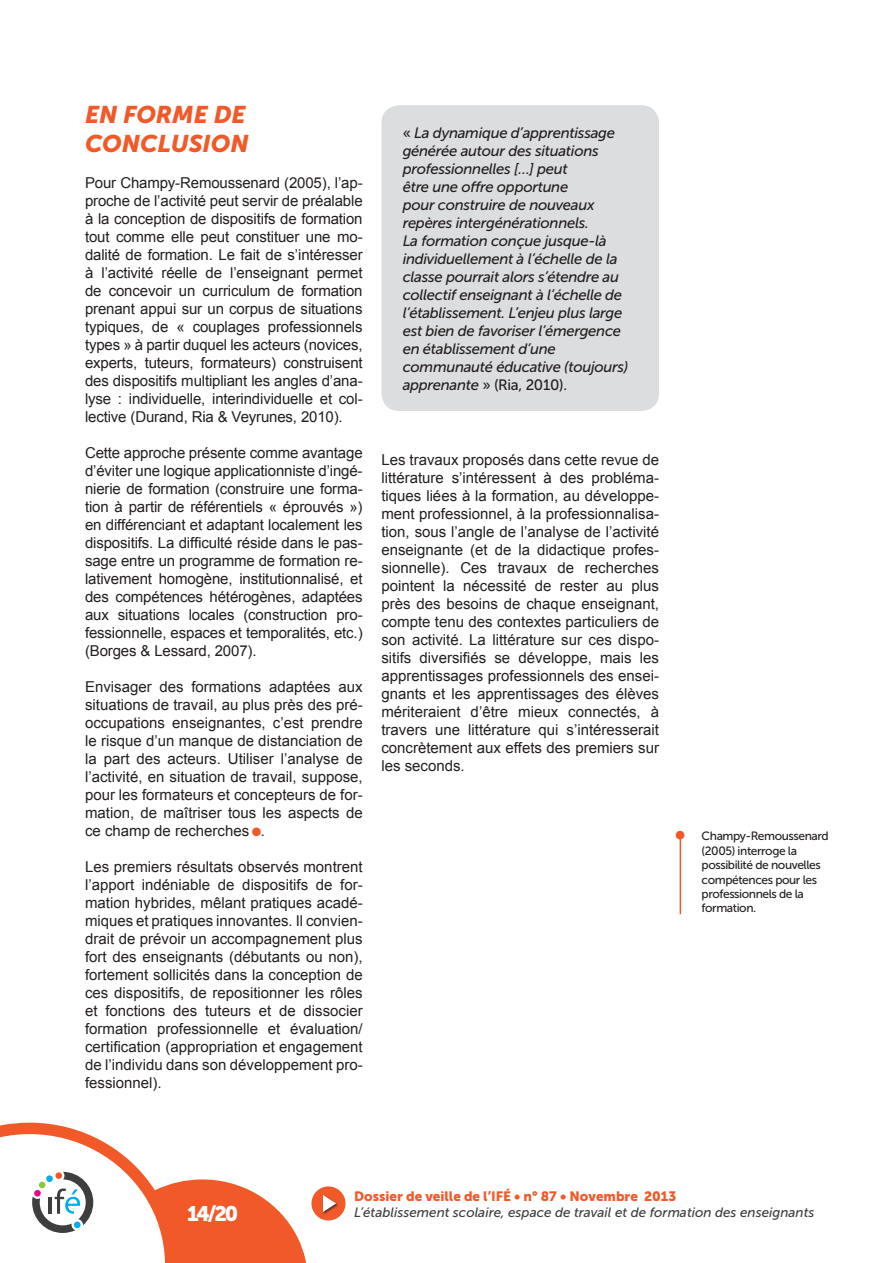
<style>
.page{position:relative;width:893px;height:1263px;background:#fff}
.page>*{position:absolute;margin:0;border:0;box-sizing:border-box;transform-origin:0 0}
.t1{font:italic 24px/28.8px "Museo Sans 900";color:#f15929}
.t2{font:21px "Museo Sans 900";color:#fff}
.t3{font:15px/18px "Arial";color:#231f20;text-align:justify}
.t4{font:italic 15px/18px "Museo Sans 500";letter-spacing:-.02em;color:#231f20}
.t5{font:italic 13.5px "Museo Sans 500";color:#3e3e3f}
.t6{font:13.5px "Museo Sans 900";color:#f15929}
.t7{font:12px/14.4px "Museo Sans 500";letter-spacing:-.035em;color:#231f20}
.s1{color:#f15929}
.s2{font-style:normal}
</style>
<div class="page">
<div style="left:311px;top:1186px;width:34px;height:34px;background:#f15929;border-radius:50%"></div>
<div style="left:322px;top:1194px;width:17px;height:21px;background:#231f20;opacity:.75"></div>
<svg style="left:323px;top:1195px;width:13px;height:17px"></svg>
<svg style="left:0;top:1123px;width:306px;height:140px"></svg>
<div style="left:39px;top:1181px;width:7px;height:7px;background:#8bc63e;border-radius:50%"></div>
<div style="left:46px;top:1175px;width:7px;height:7px;background:#00aeef;border-radius:50%"></div>
<div style="left:55px;top:1172px;width:7px;height:7px;background:#f15929;border-radius:50%"></div>
<div style="left:74px;top:1221px;width:7px;height:7px;background:#00aeef;border-radius:50%"></div>
<div style="left:34px;top:1190px;width:7px;height:7px;background:#ed028c;border-radius:50%"></div>
<div style="left:381px;top:105px;width:278px;height:306px;background:#dcdddf;border-radius:18px"></div>
<hr style="left:680px;top:839px;width:1px;height:75px;background:#f15929">
<h1 class="t1" style="left:85px;top:100px;width:165px">EN FORME DE<br>CONCL USION</h1>
<p class="t3" style="left:85px;top:174px;width:279px">Pour Champy-Remoussenard (2005), l’ap&shy;proche de l’activité peut servir de préalable à la conception de dispositifs de formation tout comme elle peut constituer une mo&shy;dalité de formation. Le fait de s’intéresser à l’activité réelle de l’enseignant permet de concevoir un curriculum de formation prenant appui sur un corpus de situations typiques, de « couplages professionnels types » à partir duquel les acteurs (novices, experts, tuteurs, formateurs) construisent des dispositifs multipliant les angles d’ana&shy;lyse : individuelle, interindividuelle et col&shy;lective (Durand, Ria &amp; Veyrunes, 2010).</p>
<p class="t3" style="left:85px;top:444px;width:279px">Cette approche présente comme avantage d’éviter une logique applicationniste d’ingé&shy;nierie de formation (construire une forma&shy;tion à partir de référentiels « éprouvés ») en différenciant et adaptant localement les dispositifs. La difficulté réside dans le pas&shy;sage entre un programme de formation re&shy;lativement homogène, institutionnalisé, et des compétences hétérogènes, adaptées aux situations locales (construction pro&shy;fessionnelle, espaces et temporalités, etc.) (Borges &amp; Lessard, 2007).</p>
<p class="t3" style="left:85px;top:678px;width:279px">Envisager des formations adaptées aux situations de travail, au plus près des pré&shy;occupations enseignantes, c’est prendre le risque d’un manque de distanciation de la part des acteurs. Utiliser l’analyse de l’activité, en situation de travail, suppose, pour les formateurs et concepteurs de for&shy;mation, de maîtriser tous les aspects de ce champ de recherches <span class="s1">●</span>.</p>
<p class="t3" style="left:85px;top:858px;width:279px">Les premiers résultats observés montrent l’apport indéniable de dispositifs de for&shy;mation hybrides, mêlant pratiques acadé&shy;miques et pratiques innovantes. Il convien&shy;drait de prévoir un accompagnement plus fort des enseignants (débutants ou non), fortement sollicités dans la conception de ces dispositifs, de repositionner les rôles et fonctions des tuteurs et de dissocier formation professionnelle et évaluation/ certification (appropriation et engagement de l’individu dans son développement pro&shy;fessionnel).</p>
<p class="t4" style="left:403px;top:124px;width:227px"><span class="s2">«</span> La dynamique d’apprentissage générée autour des situations professionnelles […] peut<br>être une offre opportune<br>pour construire de nouveaux repères intergénérationnels.<br>La formation conçue jusque-là individuellement à l’échelle de la classe pourrait alors s’étendre au collectif enseignant à l’échelle de l’établissement. L’enjeu plus large est bien de favoriser l’émergence en établissement d’une communauté éducative (toujours) apprenante <span class="s2">» (Ria, 2010).</span></p>
<p class="t3" style="left:381px;top:451px;width:279px">Les travaux proposés dans cette revue de littérature s’intéressent à des probléma&shy;tiques liées à la formation, au développe&shy;ment professionnel, à la professionnalisa&shy;tion, sous l’angle de l’analyse de l’activité enseignante (et de la didactique profes&shy;sionnelle). Ces travaux de recherches pointent la nécessité de rester au plus près des besoins de chaque enseignant, compte tenu des contextes particuliers de son activité. La littérature sur ces dispo&shy;sitifs diversifiés se développe, mais les apprentissages professionnels des ensei&shy;gnants et les apprentissages des élèves mériteraient d’être mieux connectés, à travers une littérature qui s’intéresserait concrètement aux effets des premiers sur les seconds.</p>
<p class="t7" style="left:702px;top:829px;width:129px">Champy-Remoussenard (2005) interroge la possibilité de nouvelles compétences pour les professionnels de la formation.</p>
<p class="t6" style="left:354px;top:1188px;width:324px">Dossier de veille de l’ifé • n° 87 • Novembre 2013</p>
<h2 class="t2" style="left:187px;top:1202px;width:53px">14/20</h2>
<p class="t5" style="left:354px;top:1205px;width:462px">L’établissement scolaire, espace de travail et de formation des enseignants</p>
</div>
